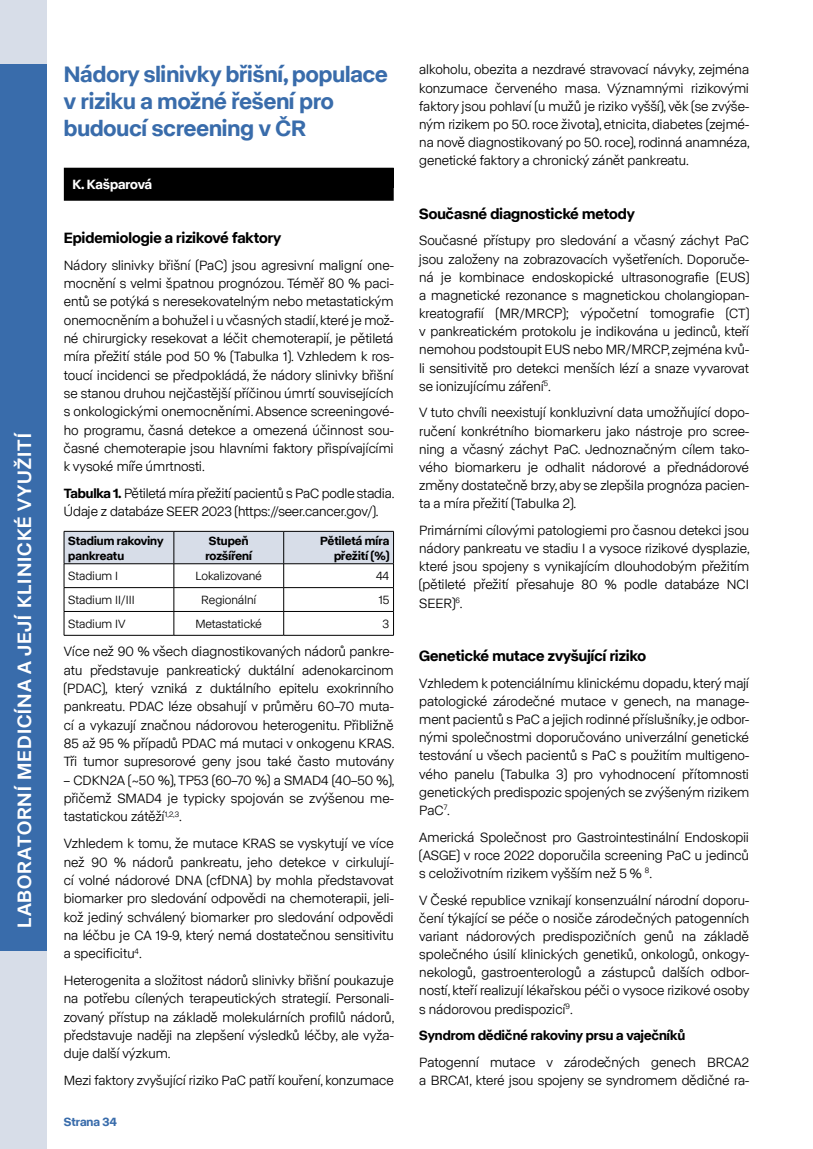
<style>
.page{position:relative;width:813px;height:1149px;background:#fff}
.page>*{position:absolute;margin:0;border:0;box-sizing:border-box;transform-origin:0 0}
.t1{font:700 22.5px/27.3px "ABC Normal";color:#396cab}
.t2{font:500 19.5px "ABC Normal";letter-spacing:.05em;color:#fff}
.t3{font:700 15px "ABC Normal";color:#000}
.t4{font:13.5px/18.1px "ABC Normal";color:#000;text-align:justify}
.t5{font:700 13.5px "ABC Normal";color:#000}
.t6{font:700 13.5px "ABC Normal";letter-spacing:-.005em;color:#fff}
.t7{font:12px "ABC Normal";color:#000}
.t8{font:700 12px/14.4px "ABC Normal";color:#000}
.t9{font:700 12px "ABC Normal";color:#396cab}
.s1{font-weight:700}
</style>
<div class="page">
<div style="left:0;top:950px;width:47px;height:198px;background:#d7dde8"></div>
<div style="left:0;top:64px;width:47px;height:886px;background:#396cab"></div>
<div style="left:0;top:0;width:47px;height:64px;background:#d7dde8"></div>
<div style="left:64px;top:168px;width:329px;height:33px;background:#000"></div>
<svg style="left:64px;top:531px;width:330px;height:104px"></svg>
<hr style="left:64px;top:635px;width:110px;height:1px;background:#000">
<hr style="left:174px;top:635px;width:109px;height:1px;background:#000">
<hr style="left:283px;top:635px;width:110px;height:1px;background:#000">
<h2 class="t2" style="left:11px;top:927px;width:496px;rotate:-90deg">LABORATORNÍ MEDICÍNA A JEJÍ KLINICKÉ VYUŽITÍ</h2>
<h1 class="t1" style="left:64px;top:59px;width:325px">Nádory slinivky břišní, populace v riziku a možné řešení pro budoucí screening v ČR</h1>
<p class="t6" style="left:72px;top:175px;width:81px">K. Kašparová</p>
<p class="t3" style="left:64px;top:227px;width:219px">Epidemiologie a rizikové faktory</p>
<p class="t4" style="left:64px;top:255px;width:331px">Nádory slinivky břišní (PaC) jsou agresivní maligní one&shy;mocnění s velmi špatnou prognózou. Téměř 80 % paci&shy;entů se potýká s neresekovatelným nebo metastatickým onemocněním a bohužel i u včasných stadií, které je mož&shy;né chirurgicky resekovat a léčit chemoterapií, je pětiletá míra přežití stále pod 50 % (Tabulka 1). Vzhledem k ros&shy;toucí incidenci se předpokládá, že nádory slinivky břišní se stanou druhou nejčastější příčinou úmrtí souvisejících s onkologickými onemocněními. Absence screeningové&shy;ho programu, časná detekce a omezená účinnost sou&shy;časné chemoterapie jsou hlavními faktory přispívajícími k vysoké míře úmrtnosti.</p>
<p class="t4" style="left:64px;top:483px;width:332px"><span class="s1">Tabulka 1.</span> Pětiletá míra přežití pacientů s PaC podle stadia.<br>Údaje z databáze SEER 2023 (https://seer.cancer.gov/).</p>
<p class="t8" style="left:68px;top:533px;width:97px">Stadium rakoviny pankreatu</p>
<p class="t8" style="left:205px;top:533px;width:48px">Stupeň rozšíření</p>
<p class="t8" style="left:320px;top:533px;width:70px;text-align:right">Pětiletá míra přežití (%)</p>
<p class="t7" style="left:68px;top:568px;width:51px">Stadium I</p>
<p class="t7" style="left:195px;top:568px;width:68px">Lokalizované</p>
<p class="t7" style="left:376px;top:568px;width:15px">44</p>
<p class="t7" style="left:68px;top:592px;width:68px">Stadium II/III</p>
<p class="t7" style="left:201px;top:592px;width:56px">Regionální</p>
<p class="t7" style="left:378px;top:592px;width:12px">15</p>
<p class="t7" style="left:68px;top:615px;width:59px">Stadium IV</p>
<p class="t7" style="left:195px;top:615px;width:68px">Metastatické</p>
<p class="t7" style="left:382px;top:615px;width:8px">3</p>
<p class="t4" style="left:64px;top:641px;width:332px">Více než 90 % všech diagnostikovaných nádorů pankre&shy;atu představuje pankreatický duktální adenokarcinom (PDAC), který vzniká z duktálního epitelu exokrinního pankreatu. PDAC léze obsahují v průměru 60–70 muta&shy;cí a vykazují značnou nádorovou heterogenitu. Přibližně 85 až 95 % případů PDAC má mutaci v onkogenu KRAS.<br>Tři tumor supresorové geny jsou také často mutovány</p>
<p class="t4" style="left:64px;top:769px;width:332px">– CDKN2A (~50 %), TP53 (60–70 %) a SMAD4 (40–50 %), přičemž SMAD4 je typicky spojován se zvýšenou me&shy;tastatickou zátěží<sup>1,2,3</sup>.</p>
<p class="t4" style="left:64px;top:833px;width:331px">Vzhledem k tomu, že mutace KRAS se vyskytují ve více než 90 % nádorů pankreatu, jeho detekce v cirkulují&shy;cí volné nádorové DNA (cfDNA) by mohla představovat biomarker pro sledování odpovědi na chemoterapii, jeli&shy;kož jediný schválený biomarker pro sledování odpovědi na léčbu je CA 19-9, který nemá dostatečnou sensitivitu a specificitu<sup>4</sup>.</p>
<p class="t4" style="left:64px;top:970px;width:332px">Heterogenita a složitost nádorů slinivky břišní poukazuje na potřebu cílených terapeutických strategií. Personali&shy;zovaný přístup na základě molekulárních profilů nádorů, představuje naději na zlepšení výsledků léčby, ale vyža&shy;duje další výzkum.</p>
<p class="t4" style="left:64px;top:1070px;width:331px">Mezi faktory zvyšující riziko PaC patří kouření, konzumace</p>
<p class="t9" style="left:64px;top:1112px;width:54px">Strana 34</p>
<p class="t4" style="left:419px;top:60px;width:332px">alkoholu, obezita a nezdravé stravovací návyky, zejména konzumace červeného masa. Významnými rizikovými faktory jsou pohlaví (u mužů je riziko vyšší), věk (se zvýše&shy;ným rizikem po 50. roce života), etnicita, diabetes (zejmé&shy;na nově diagnostikovaný po 50. roce), rodinná anamnéza, genetické faktory a chronický zánět pankreatu.</p>
<p class="t3" style="left:419px;top:203px;width:217px">Současné diagnostické metody</p>
<p class="t4" style="left:419px;top:231px;width:331px">Současné přístupy pro sledování a včasný záchyt PaC jsou založeny na zobrazovacích vyšetřeních. Doporuče&shy;ná je kombinace endoskopické ultrasonografie (EUS) a magnetické rezonance s magnetickou cholangiopan&shy;kreatografií (MR/MRCP); výpočetní tomografie (CT) v pankreatickém protokolu je indikována u jedinců, kteří nemohou podstoupit EUS nebo MR/MRCP, zejména kvů&shy;li sensitivitě pro detekci menších lézí a snaze vyvarovat se ionizujícímu záření<sup>5</sup>.</p>
<p class="t4" style="left:419px;top:402px;width:331px">V tuto chvíli neexistují konkluzivní data umožňující dopo&shy;ručení konkrétního biomarkeru jako nástroje pro scree&shy;ning a včasný záchyt PaC. Jednoznačným cílem tako&shy;vého biomarkeru je odhalit nádorové a přednádorové změny dostatečně brzy, aby se zlepšila prognóza pacien&shy;ta a míra přežití (Tabulka 2).</p>
<p class="t4" style="left:419px;top:520px;width:332px">Primárními cílovými patologiemi pro časnou detekci jsou nádory pankreatu ve stadiu I a vysoce rizikové dysplazie, které jsou spojeny s vynikajícím dlouhodobým přežitím (pětileté přežití přesahuje 80 % podle databáze NCI SEER)<sup>6</sup>.</p>
<p class="t3" style="left:419px;top:645px;width:228px">Genetické mutace zvyšující riziko</p>
<p class="t4" style="left:419px;top:673px;width:331px">Vzhledem k potenciálnímu klinickému dopadu, který mají patologické zárodečné mutace v genech, na manage&shy;ment pacientů s PaC a jejich rodinné příslušníky, je odbor&shy;nými společnostmi doporučováno univerzální genetické testování u všech pacientů s PaC s použitím multigeno&shy;vého panelu (Tabulka 3) pro vyhodnocení přítomnosti genetických predispozic spojených se zvýšeným rizikem PaC<sup>7</sup>.</p>
<p class="t4" style="left:419px;top:826px;width:331px">Americká Společnost pro Gastrointestinální Endoskopii (ASGE) v roce 2022 doporučila screening PaC u jedinců s celoživotním rizikem vyšším než 5 % <sup>8</sup>.</p>
<p class="t4" style="left:419px;top:889px;width:331px">V České republice vznikají konsenzuální národní doporu&shy;čení týkající se péče o nosiče zárodečných patogenních variant nádorových predispozičních genů na základě společného úsilí klinických genetiků, onkologů, onkogy&shy;nekologů, gastroenterologů a zástupců dalších odbor&shy;ností, kteří realizují lékařskou péči o vysoce rizikové osoby s nádorovou predispozicí<sup>9</sup>.</p>
<p class="t5" style="left:419px;top:1026px;width:267px">Syndrom dědičné rakoviny prsu a vaječníků</p>
<p class="t4" style="left:419px;top:1052px;width:331px">Patogenní mutace v zárodečných genech BRCA2 a BRCA1, které jsou spojeny se syndromem dědičné ra-</p>
</div>
